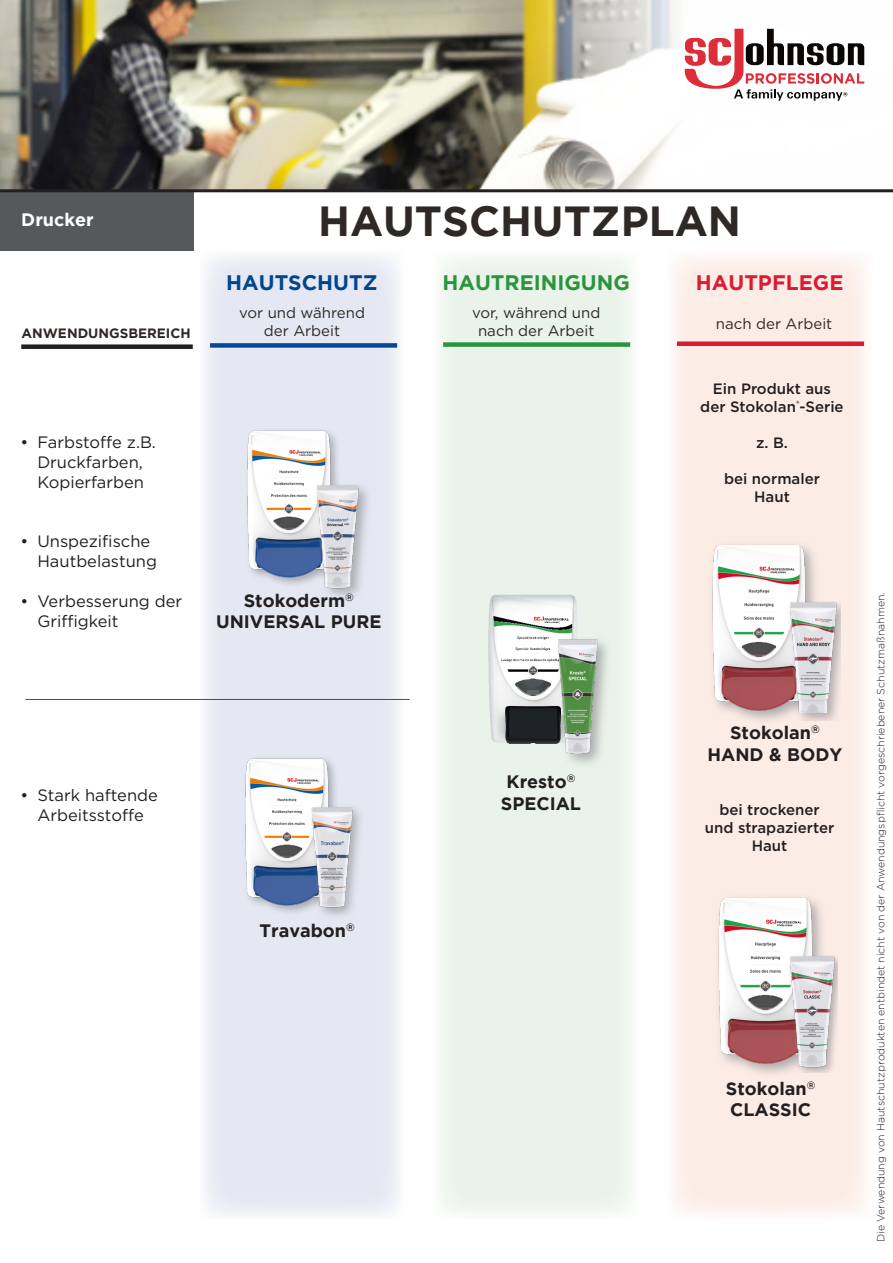
<style>
.page{position:relative;width:893px;height:1263px;background:#fff}
.page>*{position:absolute;margin:0;border:0;box-sizing:border-box;transform-origin:0 0}
.t1{font:700 42px "Gotham";color:#2e2926}
.t2{font:700 21px "Gotham";color:#2b953e}
.t3{font:700 21px "Gotham";color:#01468c}
.t4{font:700 21px "Gotham";color:#dc1a32}
.t5{font:700 18px "Gotham";color:#231f20}
.TAB_08_Head_Prokyon{font:700 18px "Gotham";color:#fff}
.t6{font:16.5px/19.8px "Gotham";color:#231f20;text-align:center}
.t7{font:500 15px "Gotham";color:#231f20}
.t8{font:15px "Gotham";color:#2e2926}
.t9{font:700 13.5px "Gotham";color:#2e2926}
.t10{font:300 10.5px "Gotham";color:#231f20}
</style>
<div class="page">
<img style="left:0;top:0;width:865px;height:189px">
<div style="left:0;top:193px;width:193px;height:58px;background:#57585a"></div>
<svg style="left:685px;top:29px;width:179px;height:72px"></svg>
<hr style="left:0;top:189px;width:893px;height:3px;background:#231f20">
<div style="left:668px;top:251px;width:204px;height:969px;background:#fcece6"></div>
<div style="left:434px;top:251px;width:204px;height:969px;background:#eaf3e9"></div>
<div style="left:200px;top:251px;width:204px;height:969px;background:#e5e7f2"></div>
<div style="left:210px;top:343px;width:187px;height:5px;background:#074896"></div>
<div style="left:443px;top:342px;width:187px;height:5px;background:#2b953e"></div>
<div style="left:677px;top:341px;width:187px;height:5px;background:#dc1a32"></div>
<div style="left:21px;top:344px;width:172px;height:5px;background:#231f20"></div>
<div style="left:476px;top:583px;width:114px;height:172px;background:#3d5364;opacity:.4"></div>
<div style="left:242px;top:755px;width:97px;height:161px;background:#939598;opacity:.75"></div>
<img style="left:242px;top:755px;width:89px;height:154px">
<div style="left:244px;top:427px;width:97px;height:161px;background:#939598;opacity:.75"></div>
<img style="left:244px;top:427px;width:89px;height:154px">
<div style="left:308px;top:803px;width:57px;height:118px;background:#939598;opacity:.75"></div>
<img style="left:311px;top:807px;width:42px;height:102px">
<div style="left:554px;top:635px;width:58px;height:134px;background:#939598;opacity:.75"></div>
<img style="left:557px;top:638px;width:41px;height:117px">
<div style="left:708px;top:541px;width:112px;height:184px;background:#939598;opacity:.75"></div>
<img style="left:708px;top:541px;width:112px;height:174px">
<div style="left:787px;top:602px;width:53px;height:119px;background:#939598;opacity:.75"></div>
<img style="left:789px;top:602px;width:48px;height:111px">
<div style="left:714px;top:893px;width:113px;height:185px;background:#939598;opacity:.75"></div>
<img style="left:714px;top:893px;width:113px;height:175px">
<div style="left:787px;top:954px;width:51px;height:119px;background:#939598;opacity:.75"></div>
<img style="left:789px;top:956px;width:46px;height:112px">
<div style="left:314px;top:481px;width:58px;height:121px;background:#939598;opacity:.75"></div>
<img style="left:317px;top:485px;width:43px;height:104px">
<hr style="left:26px;top:699px;width:384px;height:1px;background:#3d5364">
<p class="TAB_08_Head_Prokyon" style="left:21px;top:209px;width:74px">Drucker</p>
<p class="t1" style="left:318px;top:197px;width:424px">HAUTSCHUTZPLAN</p>
<p class="t3" style="left:226px;top:271px;width:153px">HAUTSCHUTZ</p>
<p class="t2" style="left:442px;top:270px;width:189px">HAUTREINIGUNG</p>
<p class="t4" style="left:696px;top:271px;width:149px">HAUTPFLEGE</p>
<p class="t9" style="left:21px;top:325px;width:171px">ANWENDUNGSBEREICH</p>
<p class="t8" style="left:472px;top:303px;width:130px">vor, während und</p>
<p class="t8" style="left:478px;top:321px;width:118px">nach der Arbeit</p>
<p class="t8" style="left:239px;top:303px;width:127px">vor und während</p>
<p class="t8" style="left:264px;top:321px;width:78px">der Arbeit</p>
<p class="t8" style="left:716px;top:314px;width:118px">nach der Arbeit</p>
<p class="t6" style="left:20px;top:432px;width:137px">• Farbstoffe z.B.<br>Druckfarben,<br>Kopierfarben</p>
<p class="t6" style="left:37px;top:531px;width:121px;text-align:left;text-indent:-17px">• Unspezifische<br>Hautbelastung</p>
<p class="t6" style="left:37px;top:591px;width:146px;text-align:left;text-indent:-17px">• Verbesserung der<br>Griffigkeit</p>
<p class="t5" style="left:244px;top:590px;width:112px">Stokoderm<sup>®</sup></p>
<p class="t5" style="left:216px;top:612px;width:167px">UNIVERSAL PURE</p>
<p class="t6" style="left:20px;top:785px;width:139px">• Stark haftende<br>Arbeitsstoffe</p>
<p class="t5" style="left:259px;top:921px;width:97px">Travabon<sup>®</sup></p>
<p class="t5" style="left:507px;top:771px;width:70px">Kresto<sup>®</sup></p>
<p class="t5" style="left:501px;top:793px;width:82px">SPECIAL</p>
<p class="t7" style="left:713px;top:379px;width:120px">Ein Produkt aus</p>
<p class="t7" style="left:700px;top:397px;width:145px">der Stokolan<sup>®</sup>-Serie</p>
<p class="t7" style="left:756px;top:433px;width:33px">z. B.</p>
<p class="t7" style="left:724px;top:469px;width:97px">bei normaler</p>
<p class="t7" style="left:754px;top:487px;width:37px">Haut</p>
<p class="t5" style="left:730px;top:722px;width:91px">Stokolan<sup>®</sup></p>
<p class="t5" style="left:707px;top:744px;width:136px">HAND &amp; BODY</p>
<p class="t7" style="left:719px;top:800px;width:102px">bei trockener</p>
<p class="t7" style="left:705px;top:818px;width:131px">und strapazierter</p>
<p class="t7" style="left:752px;top:836px;width:37px">Haut</p>
<p class="t5" style="left:726px;top:1078px;width:91px">Stokolan<sup>®</sup></p>
<p class="t5" style="left:730px;top:1099px;width:83px">CLASSIC</p>
<p class="t10" style="left:874px;top:1242px;width:651px;rotate:-90deg">Die Verwendung von Hautschutzprodukten entbindet nicht von der Anwendungspflicht vorgeschriebener Schutzmaßnahmen.</p>
</div>
